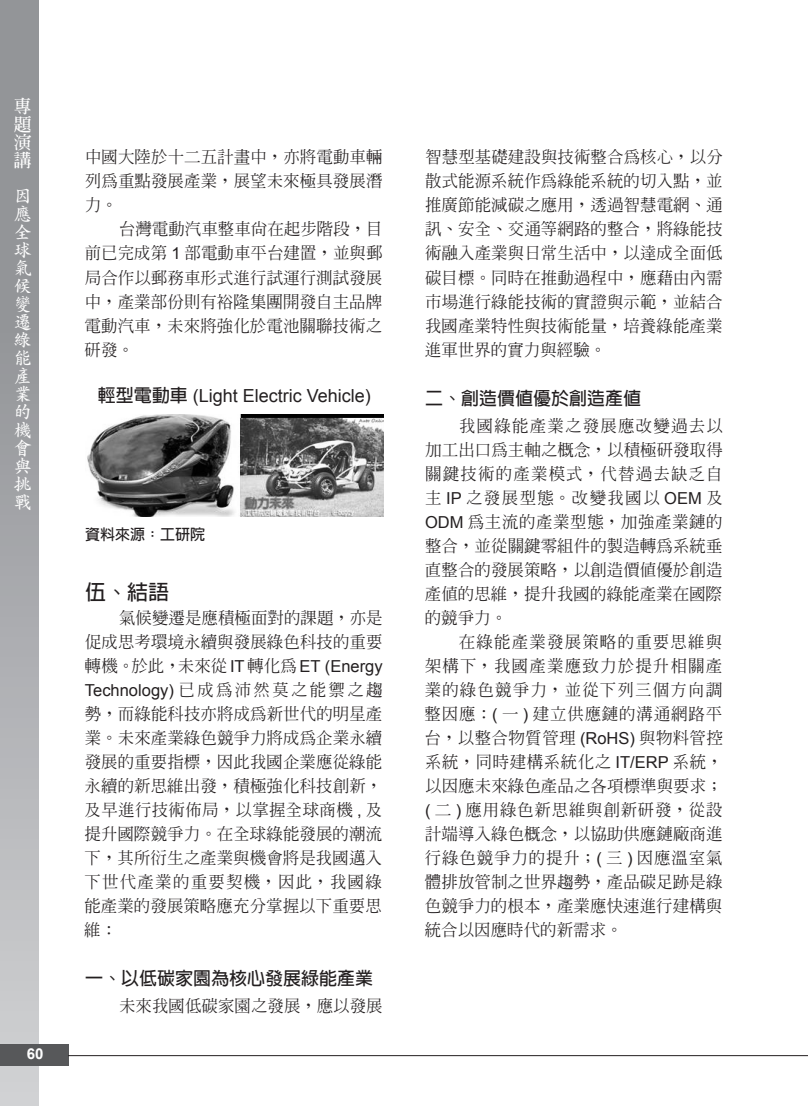
<style>
.page{position:relative;width:808px;height:1106px;background:#fff}
.page>*{position:absolute;margin:0;border:0;box-sizing:border-box;transform-origin:0 0}
.t1{font:700 21px "AR Hei B5";color:#231f20}
.t2{font:700 18px "AR Hei B5";color:#231f20}
.t3{font:18px "Arial";color:#231f20}
.t4{font:700 18px/18px "AR Kai B5";color:#fff}
.t5{font:700 18px/18px "AR Ming B5";color:#fff;text-align:justify}
.t6{font:500 16.5px/24px "AR Ming B5";color:#231f20;text-align:justify}
.t7{font:16.5px "Arial";color:#231f20}
.t8{font:700 15px "AR Hei B5";color:#231f20}
.t9{font:700 15px "Arial";color:#fff}
.s1{font-family:"Arial";font-weight:400}
.s2{font-family:"AR Hei B5";font-weight:700}
.s3{font-family:"AR Ming B5";font-weight:500}
</style>
<div class="page">
<div style="left:0;top:0;width:38px;height:1106px;background:linear-gradient(to bottom,#86888c,#cccdcf)"></div>
<div style="left:0;top:1044px;width:68px;height:21px;background:#57585a"></div>
<hr style="left:68px;top:1055px;width:740px;height:1px;background:#231f20">
<img style="left:87px;top:415px;width:296px;height:102px">
<p class="t5" style="left:14px;top:97px;width:19px">專題演講</p>
<p class="t4" style="left:14px;top:187px;width:19px">因應全球氣候變遷綠能產業的機會與挑戰</p>
<p class="t9" style="left:27px;top:1043px;width:18px">60</p>
<p class="t6" style="left:85px;top:145px;width:299px">中國大陸於十二五計畫中，亦將電動車輛列為重點發展產業，展望未來極具發展潛力。</p>
<p class="t6" style="left:84px;top:217px;width:299px;text-indent:34px">台灣電動汽車整車尚在起步階段，目前已完成第 <span class="s1">1</span> 部電動車平台建置，並與郵局合作以郵務車形式進行試運行測試發展中，產業部份則有裕隆集團開發自主品牌電動汽車，未來將強化於電池關聯技術之研發。</p>
<p class="t3" style="left:98px;top:383px;width:275px"><span class="s2">輕型電動車</span> (Light Electric Vehicle)</p>
<p class="t8" style="left:85px;top:526px;width:122px">資料來源：工研院</p>
<p class="t1" style="left:85px;top:581px;width:85px">伍、結語</p>
<p class="t6" style="left:85px;top:605px;width:299px;text-indent:34px">氣候變遷是應積極面對的課題，亦是促成思考環境永續與發展綠色科技的重要轉機。於此，未來從 <span class="s1">IT</span> 轉化為 <span class="s1">ET (Energy</span></p>
<p class="t7" style="left:85px;top:679px;width:299px">Technology) <span class="s3">已成為沛然莫之能禦之趨</span></p>
<p class="t6" style="left:84px;top:701px;width:300px">勢，而綠能科技亦將成為新世代的明星產業。未來產業綠色競爭力將成為企業永續發展的重要指標，因此我國企業應從綠能永續的新思維出發，積極強化科技創新，及早進行技術佈局，以掌握全球商機 <span class="s1">,</span> 及提升國際競爭力。在全球綠能發展的潮流下，其所衍生之產業與機會將是我國邁入下世代產業的重要契機，因此，我國綠能產業的發展策略應充分掌握以下重要思維：</p>
<p class="t2" style="left:85px;top:969px;width:289px">一、以低碳家園為核心發展綠能產業</p>
<p class="t6" style="left:119px;top:994px;width:265px">未來我國低碳家園之發展，應以發展</p>
<p class="t6" style="left:425px;top:145px;width:299px">智慧型基礎建設與技術整合為核心，以分散式能源系統作為綠能系統的切入點，並推廣節能減碳之應用，透過智慧電網、通訊、安全、交通等網路的整合，將綠能技術融入產業與日常生活中，以達成全面低碳目標。同時在推動過程中，應藉由內需市場進行綠能技術的實證與示範，並結合我國產業特性與技術能量，培養綠能產業進軍世界的實力與經驗。</p>
<p class="t2" style="left:425px;top:389px;width:217px">二、創造價值優於創造產值</p>
<p class="t6" style="left:425px;top:413px;width:300px;text-indent:35px">我國綠能產業之發展應改變過去以加工出口為主軸之概念，以積極研發取得關鍵技術的產業模式，代替過去缺乏自主 <span class="s1">IP</span> 之發展型態。改變我國以 <span class="s1">OEM</span> 及<span class="s1">ODM</span> 為主流的產業型態，加強產業鏈的整合，並從關鍵零組件的製造轉為系統垂直整合的發展策略，以創造價值優於創造產值的思維，提升我國的綠能產業在國際的競爭力。</p>
<p class="t6" style="left:425px;top:629px;width:300px;text-indent:34px">在綠能產業發展策略的重要思維與架構下，我國產業應致力於提升相關產業的綠色競爭力，並從下列三個方向調整因應：<span class="s1">(</span> 一 <span class="s1">)</span> 建立供應鏈的溝通網路平台，以整合物質管理 <span class="s1">(RoHS)</span> 與物料管控系統，同時建構系統化之 <span class="s1">IT/ERP</span> 系統，以因應未來綠色產品之各項標準與要求；<span class="s1">(</span> 二 <span class="s1">)</span> 應用綠色新思維與創新研發，從設計端導入綠色概念，以協助供應鏈廠商進行綠色競爭力的提升；<span class="s1">(</span> 三 <span class="s1">)</span> 因應溫室氣體排放管制之世界趨勢，產品碳足跡是綠色競爭力的根本，產業應快速進行建構與統合以因應時代的新需求。</p>
</div>
